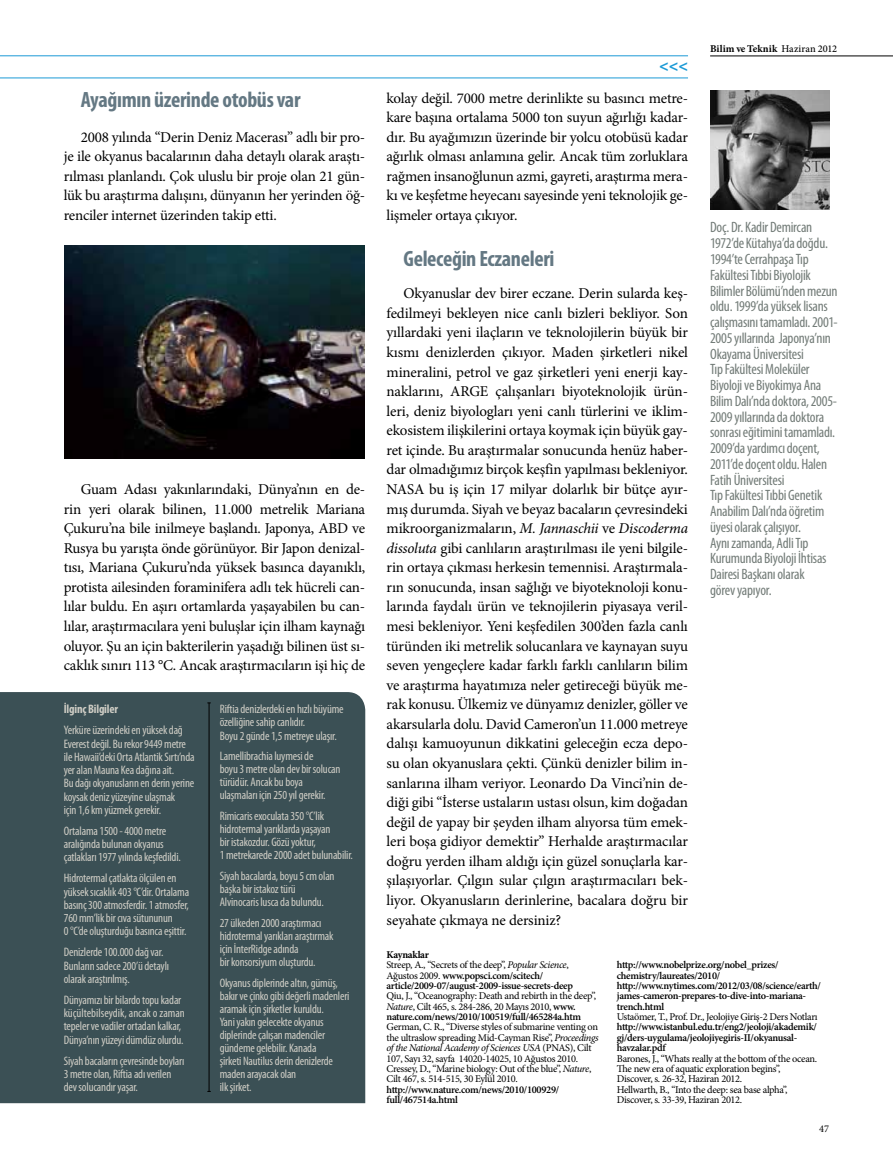
<style>
.page{position:relative;width:893px;height:1170px;background:#fff}
.page>*{position:absolute;margin:0;border:0;box-sizing:border-box;transform-origin:0 0}
.t1{font:700 condensed 22.2px "Myriad Pro";letter-spacing:-.015em;color:#647883}
.t2{font:700 16.2px "Myriad Pro";color:#1c9ad6}
.t3{font:15px/19.5px "Minion Pro";letter-spacing:-.015em;color:#000;text-align:justify}
.t4{font:condensed 15px/15.8px "Myriad Pro";letter-spacing:-.02em;color:#737c78}
.t5{font:condensed 12.3px/13px "Myriad Pro";letter-spacing:-.015em;color:#cfcdc5}
.t6{font:700 condensed 12.3px "Myriad Pro";letter-spacing:-.015em;color:#cfcdc5}
.t7{font:10.35px/10.4px "Minion Pro";letter-spacing:-.03em;color:#000}
.t8{font:600 10.35px/10.4px "Minion Pro";letter-spacing:-.03em;color:#000}
.t9{font:700 10.35px "Minion Pro";letter-spacing:.005em;color:#000}
.s1{font-style:italic}
.s2{font-weight:500}
.s3{font-weight:700}
.s4{font-weight:400}
.s5{font-weight:400;font-style:italic}
.s6{font-weight:600}
</style>
<div class="page">
<hr style="left:0;top:78px;width:688px;height:1px;background:#1c9ad6">
<hr style="left:0;top:56px;width:688px;height:1px;background:#1c9ad6">
<hr style="left:710px;top:56px;width:183px;height:1px;background:#000">
<img style="left:710px;top:91px;width:119px;height:119px">
<div style="left:0;top:692px;width:365px;height:411px;background:#3b5055"></div>
<hr style="left:209px;top:702px;width:1px;height:389px;background:#000">
<img style="left:65px;top:246px;width:299px;height:212px">
<h1 class="t1" style="left:81px;top:86px;width:221px">Ayağımın üzerinde otobüs var</h1>
<p class="t3" style="left:64px;top:127px;width:303px;text-indent:17px">2008 yılında “Derin Deniz Macerası” adlı bir pro&shy;je ile okyanus bacalarının daha detaylı olarak araştı&shy;rılması planlandı. Çok uluslu bir proje olan 21 gün&shy;lük bu araştırma dalışını, dünyanın her yerinden öğ&shy;renciler internet üzerinden takip etti.</p>
<p class="t3" style="left:64px;top:479px;width:303px;text-indent:17px">Guam Adası yakınlarındaki, Dünya’nın en de&shy;rin yeri olarak bilinen, 11.000 metrelik Mariana Çukuru’na bile inilmeye başlandı. Japonya, ABD ve Rusya bu yarışta önde görünüyor. Bir Japon denizal&shy;tısı, Mariana Çukuru’nda yüksek basınca dayanıklı, protista ailesinden foraminifera adlı tek hücreli can&shy;lılar buldu. En aşırı ortamlarda yaşayabilen bu can&shy;lılar, araştırmacılara yeni buluşlar için ilham kaynağı oluyor. Şu an için bakterilerin yaşadığı bilinen üst sı&shy;caklık sınırı 113 °C. Ancak araştırmacıların işi hiç de</p>
<p class="t6" style="left:64px;top:701px;width:56px">İlginç Bilgiler</p>
<p class="t5" style="left:64px;top:723px;width:132px">Yerküre üzerindeki en yüksek dağ Everest değil. Bu rekor 9449 metre ile Hawaii’deki Orta Atlantik Sırtı’nda yer alan Mauna Kea dağına ait.<br>Bu dağı okyanusların en derin yerine koysak deniz yüzeyine ulaşmak<br>için 1,6 km yüzmek gerekir.</p>
<p class="t5" style="left:64px;top:824px;width:119px">Ortalama 1500 - 4000 metre aralığında bulunan okyanus çatlakları 1977 yılında keşfedildi.</p>
<p class="t5" style="left:64px;top:871px;width:127px">Hidrotermal çatlakta ölçülen en yüksek sıcaklık 403 °C’dir. Ortalama basınç 300 atmosferdir. 1 atmosfer, 760 mm’lik bir cıva sütununun<br>0 °C’de oluşturduğu basınca eşittir.</p>
<p class="t5" style="left:64px;top:945px;width:107px">Denizlerde 100.000 dağ var.<br>Bunların sadece 200’ü detaylı olarak araştırılmış.</p>
<p class="t5" style="left:64px;top:993px;width:123px">Dünyamızı bir bilardo topu kadar küçültebilseydik, ancak o zaman tepeler ve vadiler ortadan kalkar, Dünya’nın yüzeyi dümdüz olurdu.</p>
<p class="t5" style="left:64px;top:1053px;width:122px">Siyah bacaların çevresinde boyları<br>3 metre olan, Riftia adı verilen dev solucandır yaşar.</p>
<p class="t5" style="left:220px;top:702px;width:125px">Riftia denizlerdeki en hızlı büyüme özelliğine sahip canlıdır.<br>Boyu 2 günde 1,5 metreye ulaşır.</p>
<p class="t5" style="left:220px;top:749px;width:122px">Lamellibrachia luymesi de<br>boyu 3 metre olan dev bir solucan türüdür. Ancak bu boya ulaşmaları için 250 yıl gerekir.</p>
<p class="t5" style="left:220px;top:809px;width:135px">Rimicaris exoculata 350 °C’lik hidrotermal yarıklarda yaşayan<br>bir istakozdur. Gözü yoktur,<br>1 metrekarede 2000 adet bulunabilir.</p>
<p class="t5" style="left:220px;top:869px;width:116px">Siyah bacalarda, boyu 5 cm olan başka bir istakoz türü<br>Alvinocaris lusca da bulundu.</p>
<p class="t5" style="left:220px;top:915px;width:115px">27 ülkeden 2000 araştırmacı hidrotermal yarıkları araştırmak için İnterRidge adında<br>bir konsorsiyum oluşturdu.</p>
<p class="t5" style="left:220px;top:975px;width:131px">Okyanus diplerinde altın, gümüş, bakır ve çinko gibi değerli madenleri aramak için şirketler kuruldu.<br>Yani yakın gelecekte okyanus diplerinde çalışan madenciler gündeme gelebilir. Kanada<br>şirketi Nautilus derin denizlerde maden arayacak olan<br>ilk şirket.</p>
<p class="t2" style="left:659px;top:55px;width:30px">&lt;&lt;&lt;</p>
<p class="t3" style="left:387px;top:88px;width:303px">kolay değil. 7000 metre derinlikte su basıncı metre&shy;kare başına ortalama 5000 ton suyun ağırlığı kadar&shy;dır. Bu ayağımızın üzerinde bir yolcu otobüsü kadar ağırlık olması anlamına gelir. Ancak tüm zorluklara rağmen insanoğlunun azmi, gayreti, araştırma mera&shy;kı ve keşfetme heyecanı sayesinde yeni teknolojik ge&shy;lişmeler ortaya çıkıyor.</p>
<h1 class="t1" style="left:404px;top:245px;width:152px">Geleceğin Eczaneleri</h1>
<p class="t3" style="left:387px;top:284px;width:303px;text-indent:17px">Okyanuslar dev birer eczane. Derin sularda keş&shy;fedilmeyi bekleyen nice canlı bizleri bekliyor. Son yıllardaki yeni ilaçların ve teknolojilerin büyük bir kısmı denizlerden çıkıyor. Maden şirketleri nikel mineralini, petrol ve gaz şirketleri yeni enerji kay&shy;naklarını, ARGE çalışanları biyoteknolojik ürün&shy;leri, deniz biyologları yeni canlı türlerini ve iklim&shy;ekosistem ilişkilerini ortaya koymak için büyük gay&shy;ret içinde. Bu araştırmalar sonucunda henüz haber&shy;dar olmadığımız birçok keşfin yapılması bekleniyor.<br>NASA bu iş için 17 milyar dolarlık bir bütçe ayır&shy;mış durumda. Siyah ve beyaz bacaların çevresindeki mikroorganizmaların, <span class="s1">M. Jannaschii</span> ve <span class="s1">Discoderma dissoluta</span> gibi canlıların araştırılması ile yeni bilgile&shy;rin ortaya çıkması herkesin temennisi. Araştırmala&shy;rın sonucunda, insan sağlığı ve biyoteknoloji konu&shy;larında faydalı ürün ve teknojilerin piyasaya veril&shy;mesi bekleniyor. Yeni keşfedilen 300’den fazla canlı türünden iki metrelik solucanlara ve kaynayan suyu seven yengeçlere kadar farklı farklı canlıların bilim ve araştırma hayatımıza neler getireceği büyük me&shy;rak konusu. Ülkemiz ve dünyamız denizler, göller ve akarsularla dolu. David Cameron’un 11.000 metreye dalışı kamuoyunun dikkatini geleceğin ecza depo&shy;su olan okyanuslara çekti. Çünkü denizler bilim in&shy;sanlarına ilham veriyor. Leonardo Da Vinci’nin de&shy;diği gibi “İsterse ustaların ustası olsun, kim doğadan değil de yapay bir şeyden ilham alıyorsa tüm emek&shy;leri boşa gidiyor demektir” Herhalde araştırmacılar doğru yerden ilham aldığı için güzel sonuçlarla kar&shy;şılaşıyorlar. Çılgın sular çılgın araştırmacıları bek&shy;liyor. Okyanusların derinlerine, bacalara doğru bir seyahate çıkmaya ne dersiniz?</p>
<p class="t9" style="left:710px;top:41px;width:129px">Bilim ve Teknik <span class="s2">Haziran 2012</span></p>
<p class="t4" style="left:710px;top:219px;width:129px">Doç. Dr. Kadir Demircan<br>1972’de Kütahya’da doğdu.<br>1994’te Cerrahpaşa Tıp<br>Fakültesi Tıbbi Biyolojik<br>Bilimler Bölümü’nden mezun oldu. 1999’da yüksek lisans çalışmasını tamamladı. 2001-<br>2005 yıllarında Japonya’nın<br>Okayama Üniversitesi<br>Tıp Fakültesi Moleküler<br>Biyoloji ve Biyokimya Ana<br>Bilim Dalı’nda doktora, 2005-<br>2009 yıllarında da doktora sonrası eğitimini tamamladı.<br>2009’da yardımcı doçent,<br>2011’de doçent oldu. Halen<br>Fatih Üniversitesi<br>Tıp Fakültesi Tıbbi Genetik<br>Anabilim Dalı’nda öğretim üyesi olarak çalışıyor.<br>Aynı zamanda, Adli Tıp<br>Kurumunda Biyoloji İhtisas<br>Dairesi Başkanı olarak<br>görev yapıyor.</p>
<p class="t8" style="left:387px;top:949px;width:188px"><span class="s3">Kaynaklar<br></span><span class="s4">Streep, A., “Secrets of the deep”,</span> <span class="s5">Popular Science</span><span class="s4">, Ağustos 2009.</span> www.popsci.com/scitech/ article/2009-07/august-2009-issue-secrets-deep</p>
<p class="t7" style="left:387px;top:990px;width:211px">Qiu, J., “Oceanography: Death and rebirth in the deep”,<br><span class="s1">Nature</span>, Cilt 465, s. 284-286, 20 Mayıs 2010, <span class="s6">www. nature.com/news/2010/100519/full/465284a.htm</span></p>
<p class="t7" style="left:387px;top:1021px;width:213px">German, C. R., “Diverse styles of submarine venting on the ultraslow spreading Mid-Cayman Rise”, <span class="s1">Proceedings of the National Academy of Sciences USA</span> (PNAS), Cilt 107, Sayı 32, sayfa 14020-14025, 10 Ağustos 2010.<br>Cressey, D., “Marine biology: Out of the blue”, <span class="s1">Nature</span>, Cilt 467, s. 514-515, 30 Eylül 2010.</p>
<p class="t8" style="left:387px;top:1083px;width:174px">http://www.nature.com/news/2010/100929/ full/467514a.html</p>
<p class="t8" style="left:617px;top:959px;width:206px">http://www.nobelprize.org/nobel_prizes/ chemistry/laureates/2010/ http://www.nytimes.com/2012/03/08/science/earth/ james-cameron-prepares-to-dive-into-mariana&shy;trench.html</p>
<p class="t7" style="left:617px;top:1011px;width:202px">Ustaömer, T., Prof. Dr., Jeolojiye Giriş-2 Ders Notları</p>
<p class="t8" style="left:617px;top:1021px;width:202px">http://www.istanbul.edu.tr/eng2/jeoloji/akademik/ gj/ders-uygulama/jeolojiyegiris-II/okyanusal&shy;havzalar.pdf</p>
<p class="t7" style="left:617px;top:1052px;width:202px">Barones, J., “Whats really at the bottom of the ocean.<br>The new era of aquatic exploration begins”, Discover, s. 26-32, Haziran 2012.<br>Hellwarth, B., “Into the deep: sea base alpha”, Discover, s. 33-39, Haziran 2012.</p>
<p class="t7" style="left:819px;top:1123px;width:11px">47</p>
</div>
